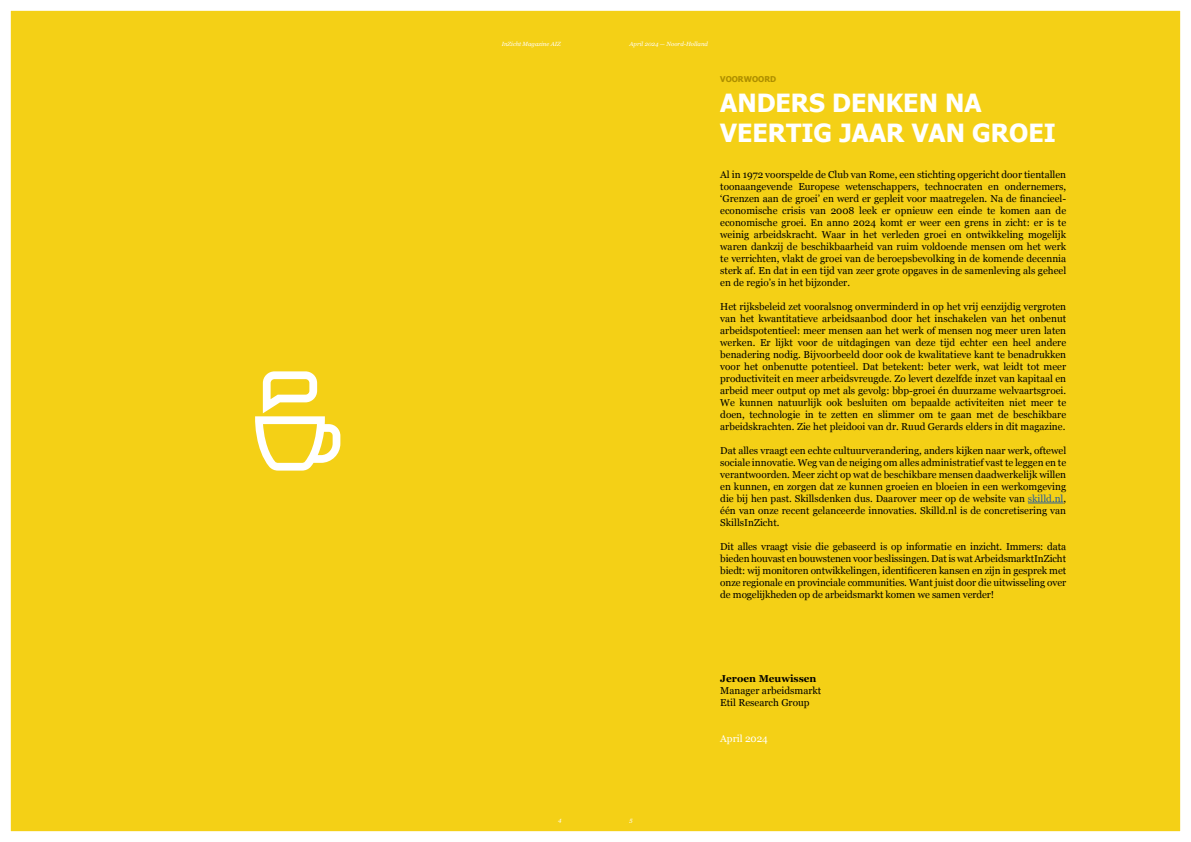
<style>
.page{position:relative;width:1191px;height:842px;background:#fff}
.page>*{position:absolute;margin:0;border:0;box-sizing:border-box;transform-origin:0 0}
.t1{font:700 25px/30px "Tahoma";color:#fff}
.t2{font:10px/12px "Georgia";color:#000;text-align:justify}
.t3{font:700 10px "Georgia";color:#000}
.t4{font:10px "Georgia";color:#fff}
.t5{font:700 8px "Tahoma";color:#ae8f00}
.t6{font:italic 6px "Georgia";color:#fff}
.s1{color:#275b9b}
</style>
<div class="page">
<div style="left:10px;top:10px;width:1171px;height:822px;background:#f4d016"></div>
<svg style="left:255px;top:371px;width:85px;height:100px"></svg>
<hr style="left:1028px;top:503px;width:35px;height:1px;background:#275b9b">
<p class="t6" style="left:502px;top:40px;width:61px">InZicht Magazine AIZ</p>
<p class="t6" style="left:629px;top:40px;width:80px">April 2024 — Noord-Holland</p>
<p class="t5" style="left:720px;top:73px;width:57px">VOORWOORD</p>
<h1 class="t1" style="left:720px;top:86px;width:337px">ANDERS DENKEN NA<br>VEERTIG JAAR VAN GROEI</h1>
<p class="t2" style="left:720px;top:168px;width:347px">Al in 1972 voorspelde de Club van Rome, een stichting opgericht door tientallen toonaangevende Europese wetenschappers, technocraten en ondernemers, ‘Grenzen aan de groei’ en werd er gepleit voor maatregelen. Na de financieel&shy;economische crisis van 2008 leek er opnieuw een einde te komen aan de economische groei. En anno 2024 komt er weer een grens in zicht: er is te weinig arbeidskracht. Waar in het verleden groei en ontwikkeling mogelijk waren dankzij de beschikbaarheid van ruim voldoende mensen om het werk te verrichten, vlakt de groei van de beroepsbevolking in de komende decennia sterk af. En dat in een tijd van zeer grote opgaves in de samenleving als geheel en de regio’s in het bijzonder.</p>
<p class="t2" style="left:720px;top:300px;width:347px">Het rijksbeleid zet vooralsnog onverminderd in op het vrij eenzijdig vergroten van het kwantitatieve arbeidsaanbod door het inschakelen van het onbenut arbeidspotentieel: meer mensen aan het werk of mensen nog meer uren laten werken. Er lijkt voor de uitdagingen van deze tijd echter een heel andere benadering nodig. Bijvoorbeeld door ook de kwalitatieve kant te benadrukken voor het onbenutte potentieel. Dat betekent: beter werk, wat leidt tot meer productiviteit en meer arbeidsvreugde. Zo levert dezelfde inzet van kapitaal en arbeid meer output op met als gevolg: bbp-groei én duurzame welvaartsgroei.<br>We kunnen natuurlijk ook besluiten om bepaalde activiteiten niet meer te doen, technologie in te zetten en slimmer om te gaan met de beschikbare arbeidskrachten. Zie het pleidooi van dr. Ruud Gerards elders in dit magazine.</p>
<p class="t2" style="left:720px;top:444px;width:347px">Dat alles vraagt een echte cultuurverandering, anders kijken naar werk, oftewel sociale innovatie. Weg van de neiging om alles administratief vast te leggen en te verantwoorden. Meer zicht op wat de beschikbare mensen daadwerkelijk willen en kunnen, en zorgen dat ze kunnen groeien en bloeien in een werkomgeving die bij hen past. Skillsdenken dus. Daarover meer op de website van <span class="s1">skilld.nl</span>, één van onze recent gelanceerde innovaties. Skilld.nl is de concretisering van SkillsInZicht.</p>
<p class="t2" style="left:720px;top:540px;width:347px">Dit alles vraagt visie die gebaseerd is op informatie en inzicht. Immers: data bieden houvast en bouwstenen voor beslissingen. Dat is wat ArbeidsmarktInZicht biedt: wij monitoren ontwikkelingen, identificeren kansen en zijn in gesprek met onze regionale en provinciale communities. Want juist door die uitwisseling over de mogelijkheden op de arbeidsmarkt komen we samen verder!</p>
<p class="t3" style="left:720px;top:671px;width:98px">Jeroen Meuwissen</p>
<p class="t2" style="left:720px;top:684px;width:103px">Manager arbeidsmarkt<br>Etil Research Group</p>
<p class="t4" style="left:720px;top:731px;width:49px">April 2024</p>
<p class="t6" style="left:558px;top:815px;width:5px">4</p>
<p class="t6" style="left:629px;top:815px;width:5px">5</p>
</div>
